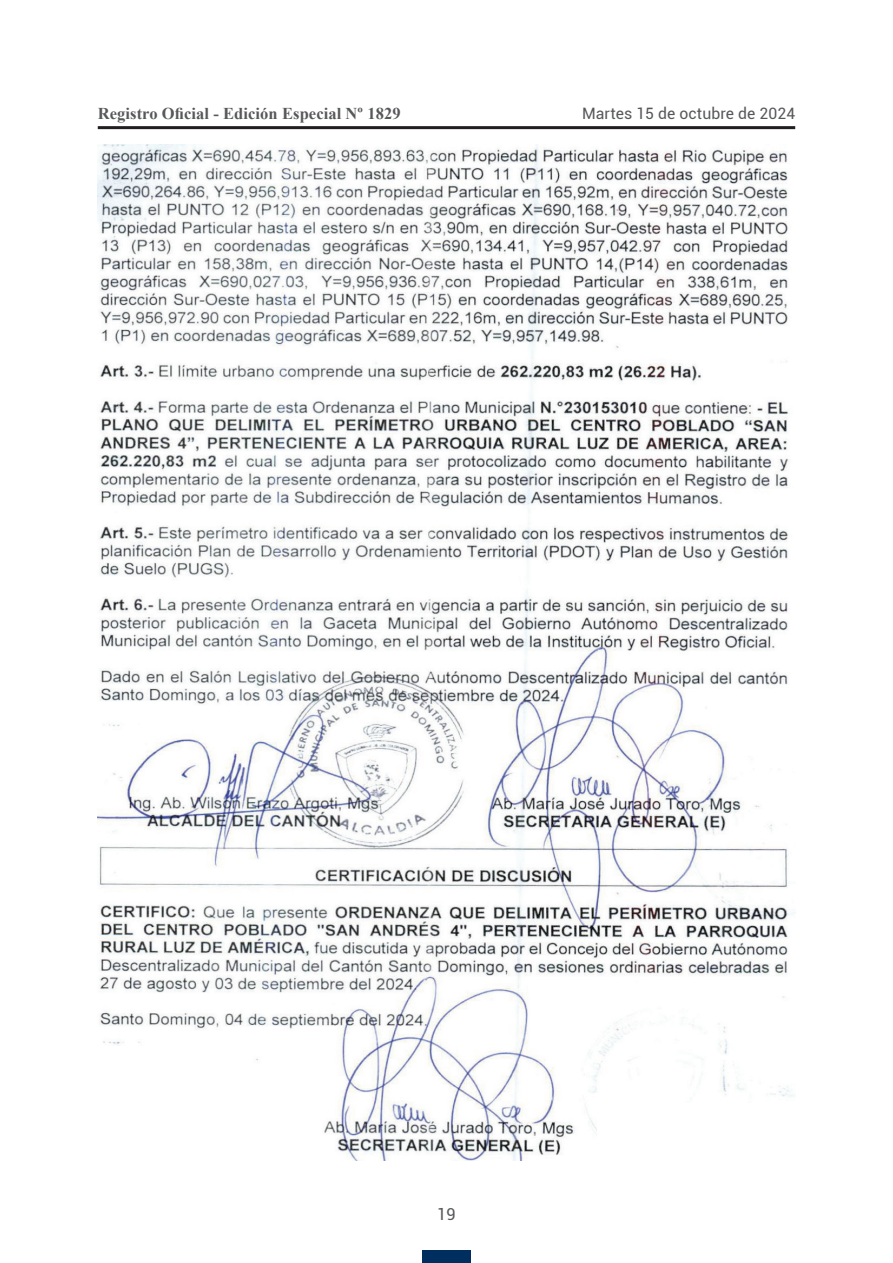
<style>
.page{position:relative;width:893px;height:1263px;background:#fff}
.page>*{position:absolute;margin:0;border:0;box-sizing:border-box;transform-origin:0 0}
.t1{font:700 16.5px "Times New Roman";letter-spacing:.005em;color:#57585a}
.t2{font:16.5px "Roboto";color:#57585a}
.t3{font:15.75px "Roboto";letter-spacing:.005em;color:#57585a}
</style>
<div class="page">
<hr style="left:98px;top:126px;width:697px;height:3px;background:#231f20">
<div style="left:422px;top:1250px;width:49px;height:13px;background:#002e5e"></div>
<img style="left:98px;top:145px;width:697px;height:1016px">
<div style="left:597px;top:1103px;width:211px;height:73px;background:#fff"></div>
<div style="left:87px;top:1046px;width:109px;height:130px;background:#fff"></div>
<p class="t1" style="left:98px;top:104px;width:304px">Registro Oficial - Edición Especial Nº 1829</p>
<p class="t3" style="left:582px;top:105px;width:215px">Martes 15 de octubre de 2024</p>
<p class="t2" style="left:437px;top:1205px;width:20px">19</p>
</div>
